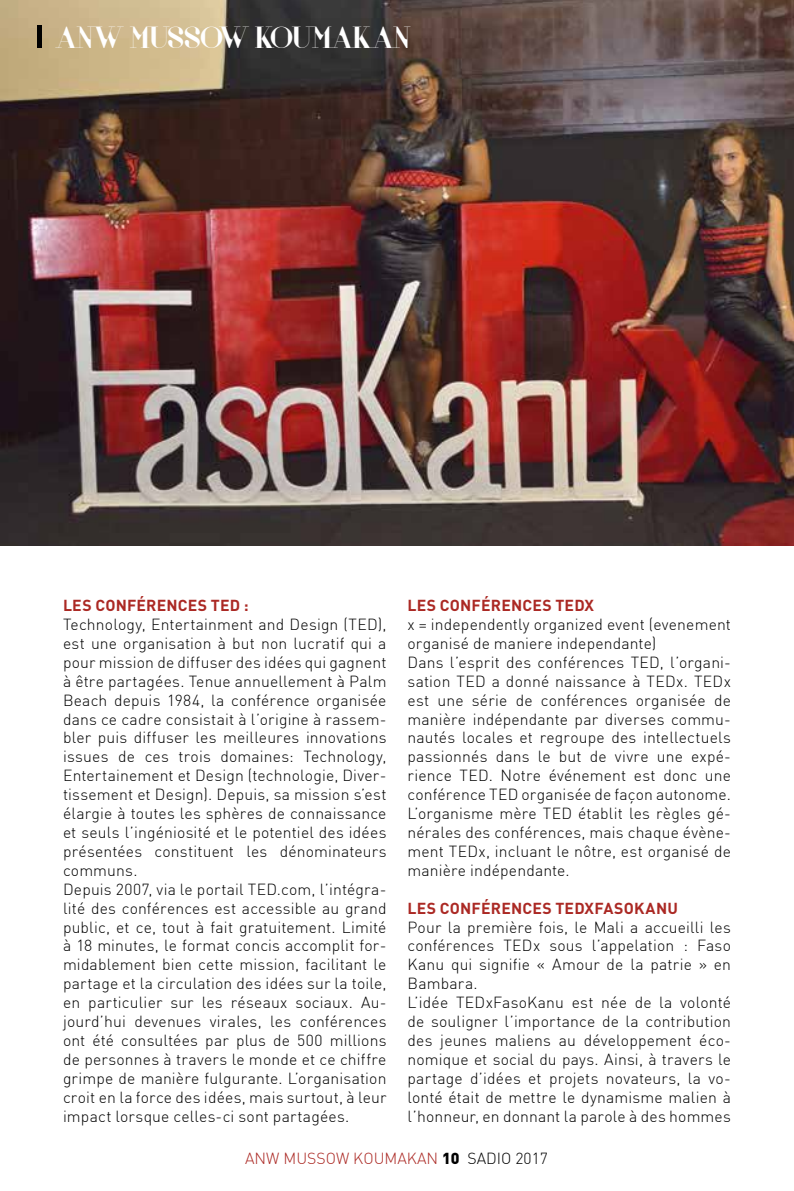
<style>
.page{position:relative;width:794px;height:1191px;background:#fff}
.page>*{position:absolute;margin:0;border:0;box-sizing:border-box;transform-origin:0 0}
.t1{font:31.5px "Voor";color:#fff}
.t2{font:300 15.75px/18.9px "DIN";letter-spacing:.01em;color:#000}
.t3{font:700 15.75px "DIN";letter-spacing:.01em;color:#ab2924}
.t4{font:300 15.75px "DIN";color:#ab2924}
.s1{font-weight:900;color:#000}
.s2{color:#000}
</style>
<div class="page">
<img style="left:0;top:0;width:794px;height:546px">
<div style="left:37px;top:25px;width:5px;height:23px;background:#000"></div>
<h1 class="t1" style="left:55px;top:19px;width:357px">ANW MUSSOW KOUMAKAN</h1>
<p class="t3" style="left:63px;top:595px;width:157px">LES CONFÉRENCES TED</p>
<p class="t3" style="left:244px;top:595px;width:6px">:</p>
<p class="t2" style="left:63px;top:614px;width:325px">Technology, Entertainment and Design (TED), est une organisation à but non lucratif qui a pour mission de diffuser des idées qui gagnent à être partagées. Tenue annuellement à Palm Beach depuis 1984, la conférence organisée dans ce cadre consistait à l’origine à rassem&shy;bler puis diffuser les meilleures innovations issues de ces trois domaines: Technology, Entertainement et Design (technologie, Diver&shy;tissement et Design). Depuis, sa mission s’est élargie à toutes les sphères de connaissance et seuls l’ingéniosité et le potentiel des idées présentées constituent les dénominateurs communs.<br>Depuis 2007, via le portail TED.com, l’intégra&shy;lité des conférences est accessible au grand public, et ce, tout à fait gratuitement. Limité à 18 minutes, le format concis accomplit for&shy;midablement bien cette mission, facilitant le partage et la circulation des idées sur la toile, en particulier sur les réseaux sociaux. Au&shy;jourd’hui devenues virales, les conférences ont été consultées par plus de 500 millions de personnes à travers le monde et ce chiffre grimpe de manière fulgurante. L’organisation croit en la force des idées, mais surtout, à leur impact lorsque celles-ci sont partagées.</p>
<p class="t3" style="left:407px;top:595px;width:159px">LES CONFÉRENCES TED</p>
<p class="t3" style="left:584px;top:595px;width:11px">X</p>
<p class="t2" style="left:407px;top:614px;width:325px">x = independently organized event (evenement organisé de maniere independante)<br>Dans l’esprit des conférences TED, l’organi&shy;sation TED a donné naissance à TEDx. TEDx est une série de conférences organisée de manière indépendante par diverses commu&shy;nautés locales et regroupe des intellectuels passionnés dans le but de vivre une expé&shy;rience TED. Notre événement est donc une conférence TED organisée de façon autonome.<br>L’organisme mère TED établit les règles gé&shy;nérales des conférences, mais chaque évène&shy;ment TEDx, incluant le nôtre, est organisé de manière indépendante.</p>
<p class="t3" style="left:407px;top:897px;width:159px">LES CONFÉRENCES TED</p>
<p class="t3" style="left:584px;top:897px;width:20px">XFAS</p>
<p class="t3" style="left:624px;top:897px;width:34px">OKANU</p>
<p class="t2" style="left:407px;top:917px;width:325px">Pour la première fois, le Mali a accueilli les conférences TEDx sous l’appelation : Faso Kanu qui signifie « Amour de la patrie » en Bambara.<br>L’idée TEDxFasoKanu est née de la volonté de souligner l’importance de la contribution des jeunes maliens au développement éco&shy;nomique et social du pays. Ainsi, à travers le partage d’idées et projets novateurs, la vo&shy;lonté était de mettre le dynamisme malien à l’honneur, en donnant la parole à des hommes</p>
<p class="t4" style="left:245px;top:1148px;width:304px">Anw Mussow Koumakan <span class="s1">10</span> <span class="s2">sadio 2017</span></p>
</div>
